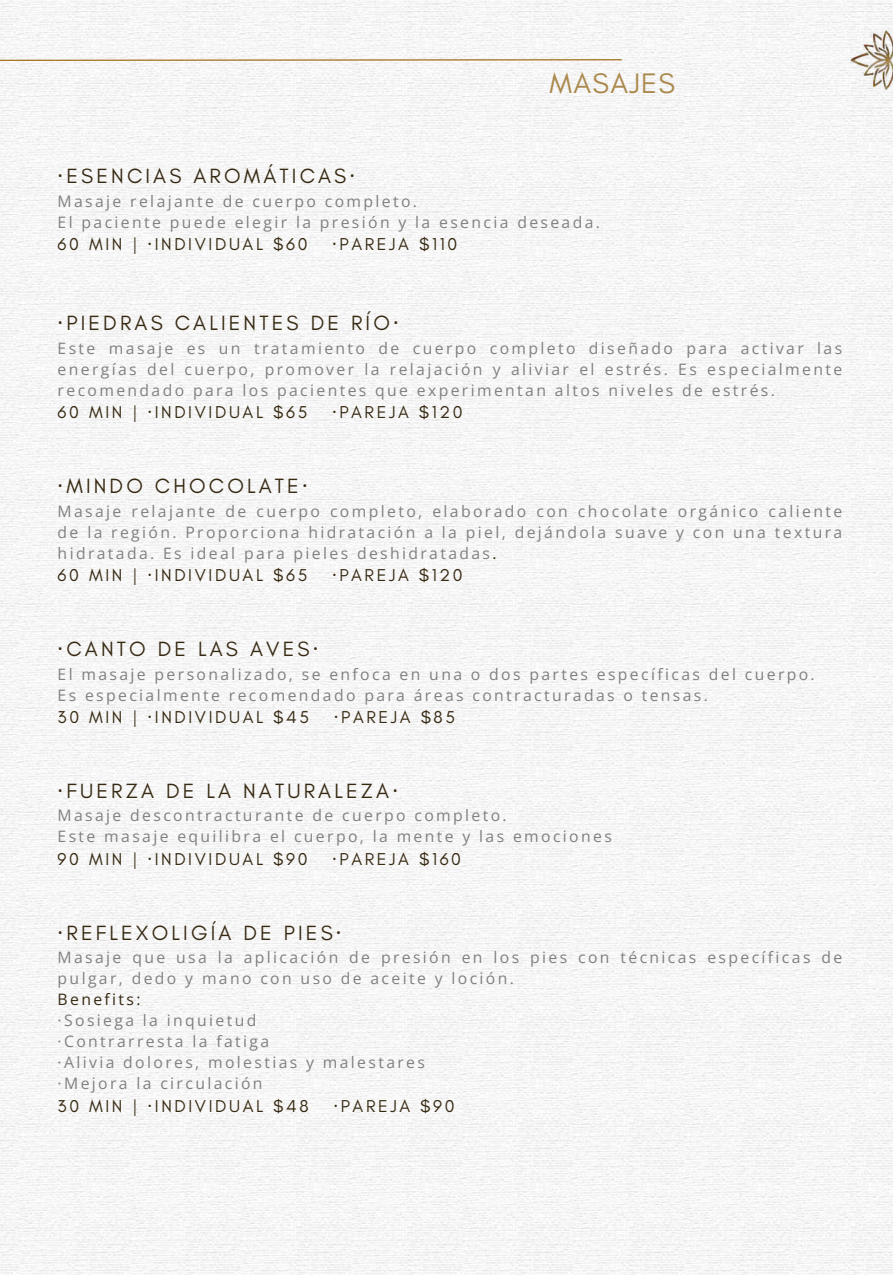
<style>
.page{position:relative;width:893px;height:1275px;background:#fff}
.page>*{position:absolute;margin:0;border:0;box-sizing:border-box;transform-origin:0 0}
.t1{font:28.7px "Glacial Indifference";letter-spacing:.045em;color:#ab894d}
.t2{font:21px "Glacial Indifference";letter-spacing:.15em;color:#372a13}
.t3{font:17.5px "Glacial Indifference";letter-spacing:.15em;color:#372a13}
.t4{font:15.75px/21px "Open Sans";letter-spacing:.15em;color:#808080}
.t5{font:15.75px "Open Sans";letter-spacing:.15em;color:#372a13}
.s1{font-family:"Noto Sans"}
.s2{color:#372a13}
</style>
<div class="page">
<img style="left:0;top:0;width:892px;height:1274px">
<svg style="left:0;top:58px;width:623px;height:4px"></svg>
<img style="left:707px;top:0;width:185px;height:265px">
<h1 class="t1" style="left:549px;top:66px;width:127px">MASAJES</h1>
<h2 class="t2" style="left:58px;top:163px;width:299px"><span class="s1">·</span>ESENCIAS AROMÁTICAS<span class="s1">·</span></h2>
<p class="t4" style="left:58px;top:190px;width:544px">Masaje relajante de cuerpo completo.<br>El paciente puede elegir la presión y la esencia deseada.</p>
<p class="t3" style="left:58px;top:233px;width:251px">60 MIN | <span class="s1">·</span>INDIVIDUAL $60</p>
<p class="t3" style="left:332px;top:233px;width:126px"><span class="s1">·</span>PAREJA $110</p>
<h2 class="t2" style="left:58px;top:310px;width:342px"><span class="s1">·</span>PIEDRAS CALIENTES DE RÍO<span class="s1">·</span></h2>
<p class="t4" style="left:58px;top:337px;width:786px;text-align:justify">Este masaje es un tratamiento de cuerpo completo diseñado para activar las energías del cuerpo, promover la relajación y aliviar el estrés. Es especialmente recomendado para los pacientes que experimentan altos niveles de estrés.</p>
<p class="t3" style="left:58px;top:401px;width:251px">60 MIN | <span class="s1">·</span>INDIVIDUAL $65</p>
<p class="t3" style="left:332px;top:401px;width:132px"><span class="s1">·</span>PAREJA $120</p>
<h2 class="t2" style="left:58px;top:473px;width:251px"><span class="s1">·</span>MINDO CHOCOLATE<span class="s1">·</span></h2>
<p class="t4" style="left:58px;top:500px;width:786px;text-align:justify">Masaje relajante de cuerpo completo, elaborado con chocolate orgánico caliente de la región. Proporciona hidratación a la piel, dejándola suave y con una textura hidratada. Es ideal para pieles deshidratadas<span class="s2">.</span></p>
<p class="t3" style="left:58px;top:564px;width:251px">60 MIN | <span class="s1">·</span>INDIVIDUAL $65</p>
<p class="t3" style="left:332px;top:564px;width:132px"><span class="s1">·</span>PAREJA $120</p>
<h2 class="t2" style="left:58px;top:636px;width:262px"><span class="s1">·</span>CANTO DE LAS AVES<span class="s1">·</span></h2>
<p class="t4" style="left:58px;top:663px;width:758px">El masaje personalizado, se enfoca en una o dos partes específicas del cuerpo.<br>Es especialmente recomendado para áreas contracturadas o tensas.</p>
<p class="t3" style="left:58px;top:706px;width:253px">30 MIN | <span class="s1">·</span>INDIVIDUAL $45</p>
<p class="t3" style="left:334px;top:706px;width:123px"><span class="s1">·</span>PAREJA $85</p>
<h2 class="t2" style="left:58px;top:777px;width:342px"><span class="s1">·</span>FUERZA DE LA NATURALEZA<span class="s1">·</span></h2>
<p class="t4" style="left:58px;top:804px;width:555px">Masaje descontracturante de cuerpo completo.<br>Este masaje equilibra el cuerpo, la mente y las emociones</p>
<p class="t3" style="left:58px;top:848px;width:251px">90 MIN | <span class="s1">·</span>INDIVIDUAL $90</p>
<p class="t3" style="left:332px;top:848px;width:130px"><span class="s1">·</span>PAREJA $160</p>
<h2 class="t2" style="left:58px;top:919px;width:285px"><span class="s1">·</span>REFLEXOLIGÍA DE PIES<span class="s1">·</span></h2>
<p class="t4" style="left:58px;top:946px;width:786px">Masaje que usa la aplicación de presión en los pies con técnicas específicas de pulgar, dedo y mano con uso de aceite y loción.</p>
<p class="t5" style="left:58px;top:988px;width:84px">Benefits:</p>
<p class="t4" style="left:58px;top:1009px;width:369px">·Sosiega la inquietud<br>·Contrarresta la fatiga<br>·Alivia dolores, molestias y malestares ·Mejora la circulación</p>
<p class="t3" style="left:58px;top:1094px;width:252px">30 MIN | <span class="s1">·</span>INDIVIDUAL $48</p>
<p class="t3" style="left:333px;top:1094px;width:123px"><span class="s1">·</span>PAREJA $90</p>
</div>
